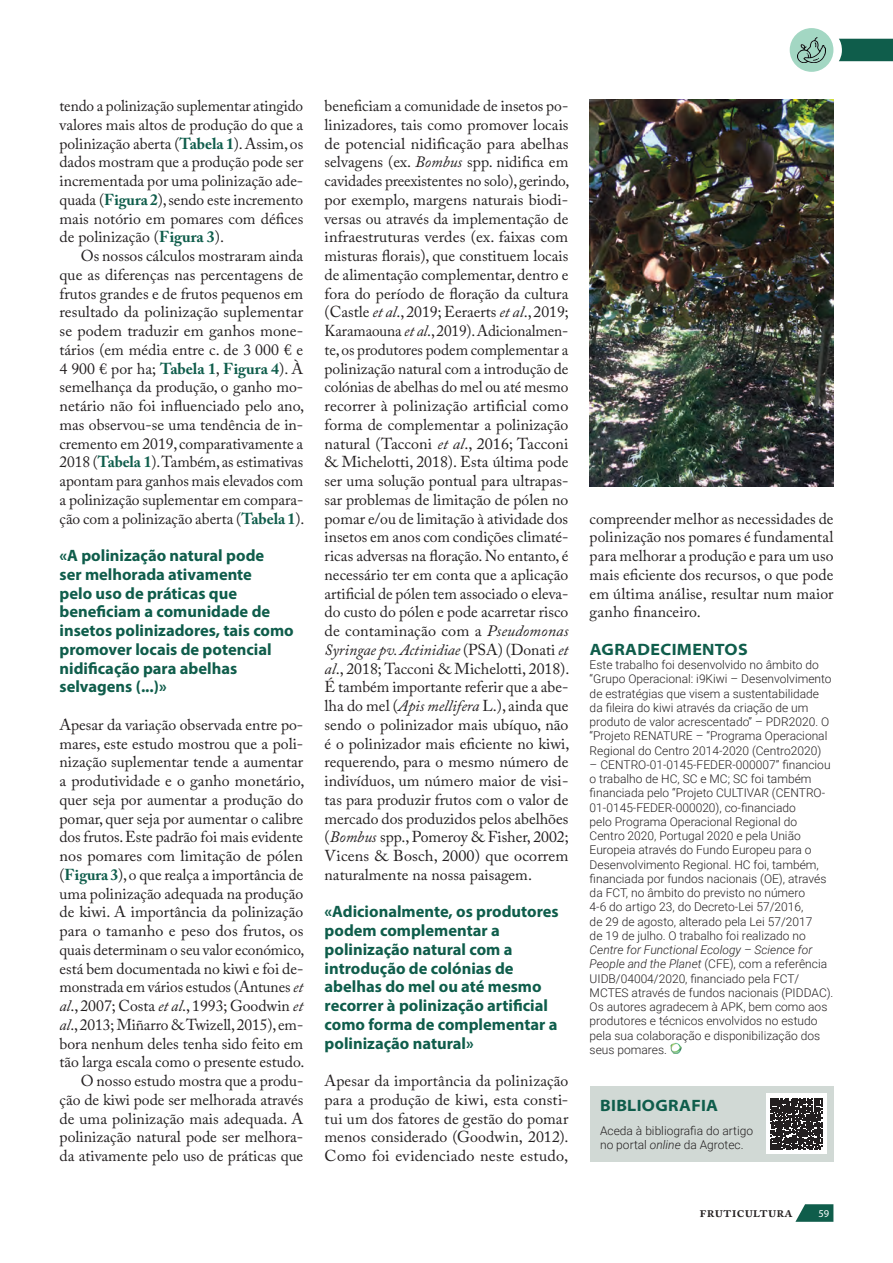
<style>
.page{position:relative;width:893px;height:1263px;background:#fff}
.page>*{position:absolute;margin:0;border:0;box-sizing:border-box;transform-origin:0 0}
.destaque_artigo{font:700 16.5px/18.8px "Myriad Pro";color:#0f5d4b}
.título_temas_artigo{font:700 semi-expanded 16.5px "Myriad Pro";letter-spacing:.02em;color:#0f5d4b}
.texto_c__ident{font:15.75px/18.8px "Adobe Caslon Pro";color:#231f20;text-align:justify}
.texto_s__ident{font:15.75px/18.8px "Adobe Caslon Pro";color:#231f20;text-align:justify}
.t1{font:600 15px "Adobe Caslon Pro";letter-spacing:.005em;color:#231f20}
.agradecimentos{font:300 12px/14.2px "Roboto";color:#231f20}
.Figura__legenda{font:300 12px/14.2px "Roboto";color:#231f20}
.t2{font:10.5px "Myriad Pro";color:#fff}
.s1{font-weight:700;color:#0f5d4b}
.s2{font-style:italic}
</style>
<div class="page">
<svg style="left:795px;top:1204px;width:38px;height:18px"></svg>
<svg style="left:839px;top:39px;width:54px;height:22px"></svg>
<div style="left:790px;top:28px;width:43px;height:44px;background:#a3d7c3;border-radius:50%"></div>
<img style="left:798px;top:37px;width:27px;height:26px">
<svg style="left:670px;top:1043px;width:12px;height:11px"></svg>
<img style="left:590px;top:100px;width:243px;height:386px">
<div style="left:590px;top:1086px;width:243px;height:75px;background:#d1d9d5"></div>
<div style="left:766px;top:1093px;width:61px;height:61px;background:#fff"></div>
<svg style="left:770px;top:1098px;width:52px;height:52px"></svg>
<p class="texto_s__ident" style="left:60px;top:96px;width:245px">tendo a polinização suplementar atingido valores mais altos de produção do que a polinização aberta (<span class="s1">Tabela 1</span>). Assim, os dados mostram que a produção pode ser incrementada por uma polinização ade&shy;quada (<span class="s1">Figura 2</span>), sendo este incremento mais notório em pomares com défices de polinização (<span class="s1">Figura 3</span>).</p>
<p class="texto_c__ident" style="left:60px;top:246px;width:246px;text-indent:21px">Os nossos cálculos mostraram ainda que as diferenças nas percentagens de frutos grandes e de frutos pequenos em resultado da polinização suplementar se podem traduzir em ganhos mone&shy;tários (em média entre c. de 3 000 € e 4 900 € por ha; <span class="s1">Tabela 1</span>, <span class="s1">Figura 4</span>). À semelhança da produção, o ganho mo&shy;netário não foi influenciado pelo ano, mas observou-se uma tendência de in&shy;cremento em 2019, comparativamente a 2018 (<span class="s1">Tabela 1</span>). Também, as estimativas apontam para ganhos mais elevados com a polinização suplementar em compara&shy;ção com a polinização aberta (<span class="s1">Tabela 1</span>).</p>
<p class="destaque_artigo" style="left:60px;top:546px;width:236px">«A polinização natural pode<br>ser melhorada ativamente<br>pelo uso de práticas que beneficiam a comunidade de insetos polinizadores, tais como promover locais de potencial nidificação para abelhas selvagens (...)»</p>
<p class="texto_s__ident" style="left:60px;top:715px;width:246px">Apesar da variação observada entre po&shy;mares, este estudo mostrou que a poli&shy;nização suplementar tende a aumentar a produtividade e o ganho monetário, quer seja por aumentar a produção do pomar, quer seja por aumentar o calibre dos frutos. Este padrão foi mais evidente nos pomares com limitação de pólen (<span class="s1">Figura 3</span>), o que realça a importância de uma polinização adequada na produção de kiwi. A importância da polinização para o tamanho e peso dos frutos, os quais determinam o seu valor económico, está bem documentada no kiwi e foi de&shy;monstrada em vários estudos (Antunes <span class="s2">et al</span>., 2007; Costa <span class="s2">et al</span>., 1993; Goodwin <span class="s2">et al</span>., 2013; Miñarro &amp; Twizell, 2015), em&shy;bora nenhum deles tenha sido feito em tão larga escala como o presente estudo.</p>
<p class="texto_c__ident" style="left:60px;top:1071px;width:245px;text-indent:21px">O nosso estudo mostra que a produ&shy;ção de kiwi pode ser melhorada através de uma polinização mais adequada. A polinização natural pode ser melhora&shy;da ativamente pelo uso de práticas que</p>
<p class="texto_c__ident" style="left:325px;top:96px;width:246px">beneficiam a comunidade de insetos po&shy;linizadores, tais como promover locais de potencial nidificação para abelhas selvagens (ex. <span class="s2">Bombus</span> spp. nidifica em cavidades preexistentes no solo), gerindo, por exemplo, margens naturais biodi&shy;versas ou através da implementação de infraestruturas verdes (ex. faixas com misturas florais), que constituem locais de alimentação complementar, dentro e fora do período de floração da cultura (Castle <span class="s2">et al</span>., 2019; Eeraerts <span class="s2">et al</span>., 2019; Karamaouna <span class="s2">et al</span>., 2019). Adicionalmen&shy;te, os produtores podem complementar a polinização natural com a introdução de colónias de abelhas do mel ou até mesmo recorrer à polinização artificial como forma de complementar a polinização natural (Tacconi <span class="s2">et al</span>., 2016; Tacconi &amp; Michelotti, 2018). Esta última pode ser uma solução pontual para ultrapas&shy;sar problemas de limitação de pólen no pomar e/ou de limitação à atividade dos insetos em anos com condições climaté&shy;ricas adversas na floração. No entanto, é necessário ter em conta que a aplicação artificial de pólen tem associado o eleva&shy;do custo do pólen e pode acarretar risco de contaminação com a <span class="s2">Pseudomonas Syringae pv. Actinidiae</span> (PSA) (Donati <span class="s2">et al</span>., 2018; Tacconi &amp; Michelotti, 2018).<br>É também importante referir que a abe&shy;lha do mel (<span class="s2">Apis mellifera</span> L.), ainda que sendo o polinizador mais ubíquo, não é o polinizador mais eficiente no kiwi, requerendo, para o mesmo número de indivíduos, um número maior de visi&shy;tas para produzir frutos com o valor de mercado dos produzidos pelos abelhões (<span class="s2">Bombus</span> spp., Pomeroy &amp; Fisher, 2002; Vicens &amp; Bosch, 2000) que ocorrem naturalmente na nossa paisagem.</p>
<p class="destaque_artigo" style="left:325px;top:902px;width:236px">«Adicionalmente, os produtores podem complementar a polinização natural com a introdução de colónias de abelhas do mel ou até mesmo recorrer à polinização artificial como forma de complementar a polinização natural»</p>
<p class="texto_s__ident" style="left:325px;top:1071px;width:245px">Apesar da importância da polinização para a produção de kiwi, esta consti&shy;tui um dos fatores de gestão do pomar menos considerado (Goodwin, 2012).<br>Como foi evidenciado neste estudo,</p>
<p class="texto_s__ident" style="left:590px;top:509px;width:245px">compreender melhor as necessidades de polinização nos pomares é fundamental para melhorar a produção e para um uso mais eficiente dos recursos, o que pode em última análise, resultar num maior ganho financeiro.</p>
<p class="título_temas_artigo" style="left:590px;top:638px;width:159px">AGRADECIMENTOS</p>
<p class="agradecimentos" style="left:590px;top:657px;width:243px">Este trabalho foi desenvolvido no âmbito do “Grupo Operacional: i9Kiwi – Desenvolvimento de estratégias que visem a sustentabilidade da fileira do kiwi através da criação de um produto de valor acrescentado” – PDR2020. O “Projeto RENATURE – “Programa Operacional Regional do Centro 2014-2020 (Centro2020)</p>
<p class="agradecimentos" style="left:590px;top:757px;width:245px">– CENTRO-01-0145-FEDER-000007” financiou o trabalho de HC, SC e MC; SC foi também financiada pelo “Projeto CULTIVAR (CENTRO-01-0145-FEDER-000020), co-financiado<br>pelo Programa Operacional Regional do Centro 2020, Portugal 2020 e pela União Europeia através do Fundo Europeu para o Desenvolvimento Regional. HC foi, também, financiada por fundos nacionais (OE), através da FCT, no âmbito do previsto no número<br>4-6 do artigo 23, do Decreto-Lei 57/2016,<br>de 29 de agosto, alterado pela Lei 57/2017<br>de 19 de julho. O trabalho foi realizado no <span class="s2">Centre for Functional Ecology – Science for People and the Planet</span> (CFE), com a referência UIDB/04004/2020, financiado pela FCT/ MCTES através de fundos nacionais (PIDDAC).<br>Os autores agradecem à APK, bem como aos produtores e técnicos envolvidos no estudo pela sua colaboração e disponibilização dos seus pomares.</p>
<p class="título_temas_artigo" style="left:600px;top:1094px;width:120px">BIBLIOGRAFIA</p>
<p class="Figura__legenda" style="left:600px;top:1123px;width:154px">Aceda à bibliografia do artigo no portal <span class="s2">online</span> da Agrotec.</p>
<p class="t1" style="left:699px;top:1203px;width:95px">fruticultura</p>
<p class="t2" style="left:818px;top:1207px;width:12px">59</p>
</div>
